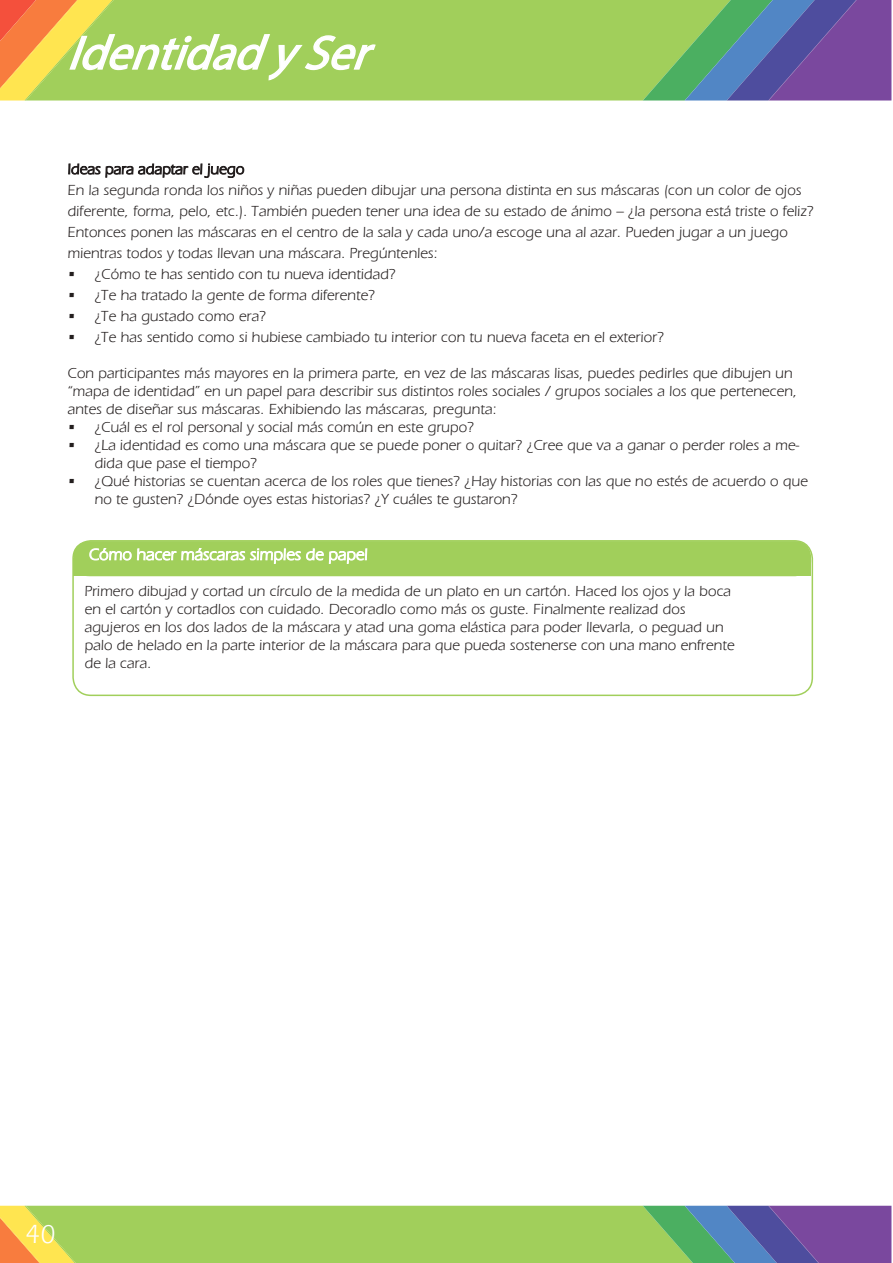
<style>
.page{position:relative;width:893px;height:1263px;background:#fff}
.page>*{position:absolute;margin:0;border:0;box-sizing:border-box;transform-origin:0 0}
.t1{font:italic 48px "Myriad Pro";color:#fff}
.t2{font:27px "Erie Plain";color:#fff}
.t3{font:15px/18px "Erie Plain";color:#241f1f}
</style>
<div class="page">
<div style="left:377px;top:0;width:266px;height:101px;background:#a1cf5b"></div>
<svg style="left:643px;top:0;width:248px;height:101px;background:#6b7d8f"></svg>
<svg style="left:0;top:1206px;width:891px;height:57px;background:#96b469"></svg>
<div style="left:73px;top:541px;width:738px;height:35px;background:#a1cf5b;border-radius:16px"></div>
<div style="left:73px;top:559px;width:738px;height:17px;background:#a1cf5b"></div>
<div style="left:72px;top:540px;width:741px;height:156px;border:2px solid #a1cf5b;border-radius:18px"></div>
<svg style="left:68px;top:163px;width:177px;height:15px"></svg>
<svg style="left:89px;top:540px;width:279px;height:24px"></svg>
<svg style="left:0;top:0;width:377px;height:101px;background:#b7cc62"></svg>
<h1 class="t1" style="left:67px;top:23px;width:323px">IdentidadySer</h1>
<p class="t3" style="left:68px;top:158px;width:747px;line-height:21px">Ideas para adaptar el juego<br>En la segunda ronda los niños y niñas pueden dibujar una persona distinta en sus máscaras (con un color de ojos diferente, forma, pelo, etc.). También pueden tener una idea de su estado de ánimo – ¿la persona está triste o feliz?<br>Entonces ponen las máscaras en el centro de la sala y cada uno/a escoge una al azar. Pueden jugar a un juego mientras todos y todas llevan una máscara. Pregúntenles:</p>
<p class="t3" style="left:68px;top:265px;width:330px">• ¿Cómo te has sentido con tu nueva identidad?</p>
<p class="t3" style="left:68px;top:286px;width:309px">• ¿Te ha tratado la gente de forma diferente?</p>
<p class="t3" style="left:68px;top:307px;width:200px">• ¿Te ha gustado como era?</p>
<p class="t3" style="left:68px;top:328px;width:598px">• ¿Te has sentido como si hubiese cambiado tu interior con tu nueva faceta en el exterior?</p>
<p class="t3" style="left:68px;top:364px;width:731px">Con participantes más mayores en la primera parte, en vez de las máscaras lisas, puedes pedirles que dibujen un “mapa de identidad” en un papel para describir sus distintos roles sociales / grupos sociales a los que pertenecen, antes de diseñar sus máscaras. Exhibiendo las máscaras, pregunta:</p>
<p class="t3" style="left:68px;top:418px;width:408px">• ¿Cuál es el rol personal y social más común en este grupo?</p>
<p class="t3" style="left:94px;top:436px;width:706px;text-indent:-27px">• ¿La identidad es como una máscara que se puede poner o quitar? ¿Cree que va a ganar o perder roles a me&shy;dida que pase el tiempo?</p>
<p class="t3" style="left:94px;top:472px;width:715px;text-indent:-27px">• ¿Qué historias se cuentan acerca de los roles que tienes? ¿Hay historias con las que no estés de acuerdo o que no te gusten? ¿Dónde oyes estas historias? ¿Y cuáles te gustaron?</p>
<p class="t3" style="left:84px;top:582px;width:652px">Primero dibujad y cortad un círculo de la medida de un plato en un cartón. Haced los ojos y la boca en el cartón y cortadlos con cuidado. Decoradlo como más os guste. Finalmente realizad dos agujeros en los dos lados de la máscara y atad una goma elástica para poder llevarla, o peguad un palo de helado en la parte interior de la máscara para que pueda sostenerse con una mano enfrente de la cara.</p>
<h2 class="t2" style="left:25px;top:1218px;width:32px">40</h2>
</div>
